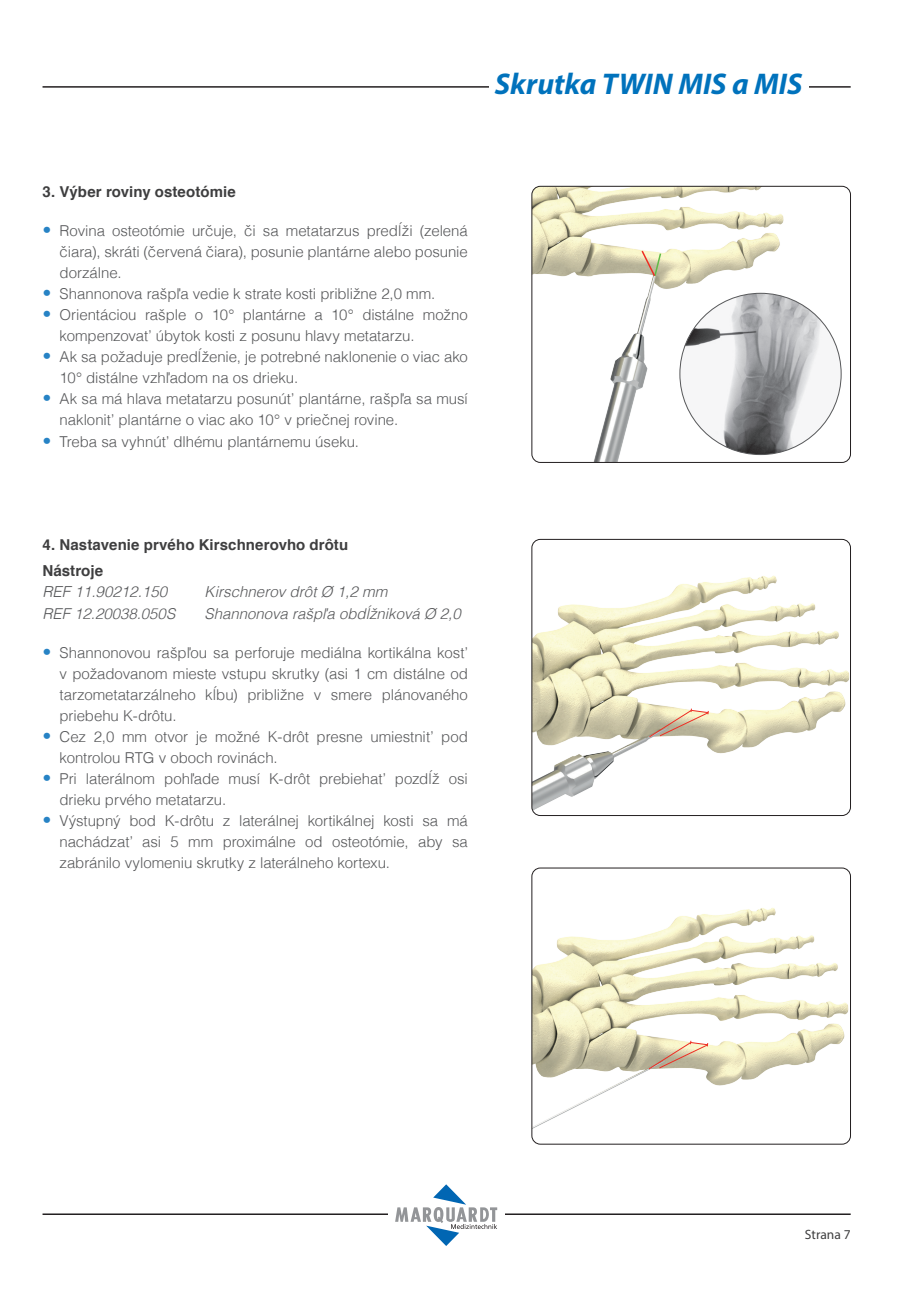
<style>
.page{position:relative;width:906px;height:1289px;background:#fff}
.page>*{position:absolute;margin:0;border:0;box-sizing:border-box;transform-origin:0 0}
.t1{font:italic 700 30px "Myriad Pro";color:#0072bc}
.t2{font:italic 300 15.15px "Helvetica";color:#57585a}
.t3{font:700 15.15px "Helvetica";color:#3e3e3f}
.t4{font:300 15px/21px "Helvetica";letter-spacing:-.005em;color:#57585a}
.t5{font:700 15px "Helvetica";letter-spacing:.005em;color:#3e3e3f}
.t6{font:italic 300 15px "Helvetica";color:#57585a}
.t7{font:13.5px "Myriad Pro";color:#3e3e3f}
.s1{font-family:"Frutiger LT Com";font-stretch:condensed;font-size:18px;color:#2783c5}
</style>
<div class="page">
<hr style="left:43px;top:86px;width:807px;height:2px;background:#231f20">
<hr style="left:43px;top:1213px;width:807px;height:1px;background:#231f20">
<div style="left:388px;top:1184px;width:117px;height:61px;background:#fff"></div>
<svg style="left:395px;top:1184px;width:102px;height:61px"></svg>
<div style="left:489px;top:75px;width:319px;height:22px;background:#fff"></div>
<img style="left:532px;top:575px;width:317px;height:240px">
<div style="left:531px;top:539px;width:319px;height:276px;border:1px solid #231f20;border-radius:9px"></div>
<img style="left:532px;top:186px;width:251px;height:276px">
<div style="left:531px;top:186px;width:319px;height:276px;border:1px solid #231f20;border-radius:9px"></div>
<svg style="left:640px;top:249px;width:22px;height:29px"></svg>
<svg style="left:648px;top:708px;width:61px;height:29px;background:#d3c2a6"></svg>
<img style="left:532px;top:908px;width:316px;height:236px">
<div style="left:531px;top:867px;width:319px;height:277px;border:1px solid #231f20;border-radius:9px"></div>
<svg style="left:648px;top:1040px;width:60px;height:29px;background:#d4c2a6"></svg>
<img style="left:680px;top:293px;width:161px;height:161px;border-radius:81px">
<h1 class="t1" style="left:495px;top:64px;width:309px">Skrutka TWIN MIS a MIS</h1>
<p class="t5" style="left:43px;top:180px;width:195px">3. Výber roviny osteotómie</p>
<p class="t4" style="left:60px;top:219px;width:410px;text-align:justify;text-indent:-17px"><span class="s1">•</span> Rovina osteotómie určuje, či sa metatarzus predĺži (zelená čiara), skráti (červená čiara), posunie plantárne alebo posunie dorzálne.</p>
<p class="t4" style="left:43px;top:282px;width:394px"><span class="s1">•</span> Shannonova rašpľa vedie k strate kosti približne 2,0 mm.</p>
<p class="t4" style="left:60px;top:303px;width:410px;text-indent:-17px"><span class="s1">•</span> Orientáciou rašple o 10° plantárne a 10° distálne možno kompenzovať úbytok kosti z posunu hlavy metatarzu.</p>
<p class="t4" style="left:60px;top:345px;width:410px;text-indent:-17px"><span class="s1">•</span> Ak sa požaduje predĺženie, je potrebné naklonenie o viac ako<br>10° distálne vzhľadom na os drieku.</p>
<p class="t4" style="left:60px;top:387px;width:410px;text-indent:-17px"><span class="s1">•</span> Ak sa má hlava metatarzu posunúť plantárne, rašpľa sa musí nakloniť plantárne o viac ako 10° v priečnej rovine.</p>
<p class="t4" style="left:43px;top:429px;width:318px"><span class="s1">•</span> Treba sa vyhnúť dlhému plantárnemu úseku.</p>
<p class="t5" style="left:43px;top:533px;width:307px">4. Nastavenie prvého Kirschnerovho drôtu</p>
<p class="t3" style="left:43px;top:558px;width:62px">Nástroje</p>
<p class="t2" style="left:43px;top:579px;width:126px">REF 11.90212.150</p>
<p class="t2" style="left:205px;top:579px;width:184px">Kirschnerov drôt Ø 1,2 mm</p>
<p class="t6" style="left:43px;top:600px;width:134px">REF 12.20038.050S</p>
<p class="t6" style="left:205px;top:600px;width:258px">Shannonova rašpľa obdĺžniková Ø 2,0</p>
<p class="t4" style="left:60px;top:640px;width:410px;text-align:justify;text-indent:-17px"><span class="s1">•</span> Shannonovou rašpľou sa perforuje mediálna kortikálna kosť v požadovanom mieste vstupu skrutky (asi 1 cm distálne od tarzometatarzálneho kĺbu) približne v smere plánovaného priebehu K-drôtu.</p>
<p class="t4" style="left:60px;top:724px;width:410px;text-indent:-17px"><span class="s1">•</span> Cez 2,0 mm otvor je možné K-drôt presne umiestniť pod kontrolou RTG v oboch rovinách.</p>
<p class="t4" style="left:60px;top:766px;width:410px;text-indent:-17px"><span class="s1">•</span> Pri laterálnom pohľade musí K-drôt prebiehať pozdĺž osi drieku prvého metatarzu.</p>
<p class="t4" style="left:60px;top:808px;width:410px;text-align:justify;text-indent:-17px"><span class="s1">•</span> Výstupný bod K-drôtu z laterálnej kortikálnej kosti sa má nachádzať asi 5 mm proximálne od osteotómie, aby sa zabránilo vylomeniu skrutky z laterálneho kortexu.</p>
<p class="t7" style="left:805px;top:1226px;width:47px">Strana 7</p>
</div>
